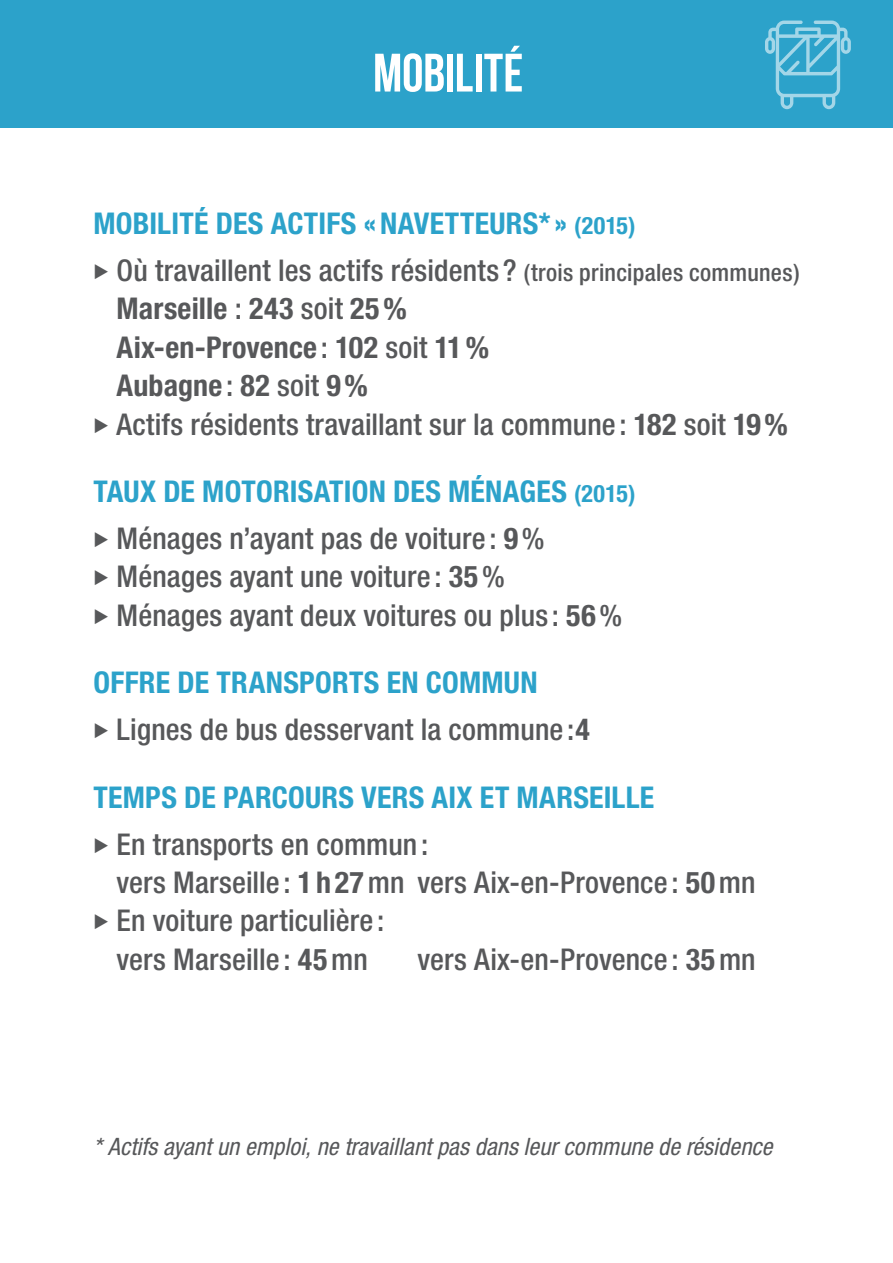
<style>
.page{position:relative;width:893px;height:1263px;background:#fff}
.page>*{position:absolute;margin:0;border:0;box-sizing:border-box;transform-origin:0 0}
.thématique{font:700 54px "Bebas Neue";letter-spacing:-.005em;color:#fff}
.texte_indicateurs{font:500 condensed 30px/38.4px "Helvetica Neue";letter-spacing:.005em;color:#57585a}
.titre_indicateurs{font:700 condensed 30px "Helvetica Neue LT Std";letter-spacing:.01em;color:#2ca2ca}
.texte_indicateurs-2{font:italic condensed 24px "Helvetica Neue";letter-spacing:.005em;color:#57585a}
.s1{font-size:24px}
.s2{font-family:"Helvetica Neue LT Std";font-size:24px}
.s3{font-family:"Helvetica Neue LT Std";font-weight:700}
</style>
<div class="page">
<div style="left:0;top:0;width:893px;height:128px;background:#2ca2ca"></div>
<svg style="left:765px;top:21px;width:86px;height:88px"></svg>
<p class="thématique" style="left:373px;top:43px;width:152px">MOBILITÉ</p>
<p class="titre_indicateurs" style="left:94px;top:205px;width:544px">MOBILITÉ DES ACTIFS «NAVETTEURS* » <span class="s1">(2015)</span></p>
<p class="texte_indicateurs" style="left:117px;top:251px;width:685px;text-indent:-23px">◆ Où travaillent les actifs résidents ? <span class="s1">(</span><span class="s2">trois</span> <span class="s1">principales communes)<br></span><span class="s3">Marseille</span> : <span class="s3">243</span> soit <span class="s3">25%<br>Aix-en-Provence</span> : <span class="s3">102</span> soit <span class="s3">11%<br>Aubagne</span> : <span class="s3">82</span> soit <span class="s3">9%</span></p>
<p class="texte_indicateurs" style="left:94px;top:404px;width:696px">◆ Actifs résidents travaillant sur la commune : <span class="s3">182</span> soit <span class="s3">19%</span></p>
<p class="titre_indicateurs" style="left:94px;top:473px;width:543px">TAUX DE MOTORISATION DES MÉNAGES <span class="s1">(2015)</span></p>
<p class="texte_indicateurs" style="left:94px;top:519px;width:453px">◆ Ménages n’ayant pas de voiture : <span class="s3">9</span>%</p>
<p class="texte_indicateurs" style="left:94px;top:557px;width:413px">◆ Ménages ayant une voiture : <span class="s3">35</span>%</p>
<p class="texte_indicateurs" style="left:94px;top:596px;width:530px">◆ Ménages ayant deux voitures ou plus : <span class="s3">56</span>%</p>
<p class="titre_indicateurs" style="left:94px;top:664px;width:445px">OFFRE DE TRANSPORTS EN COMMUN</p>
<p class="texte_indicateurs" style="left:94px;top:710px;width:498px">◆ Lignes de bus desservant la commune :<span class="s3">4</span></p>
<p class="titre_indicateurs" style="left:94px;top:779px;width:562px">TEMPS DE PARCOURS VERS AIX ET MARSEILLE</p>
<p class="texte_indicateurs" style="left:117px;top:824px;width:640px;text-indent:-23px">◆ En transports en commun :<br>vers Marseille : <span class="s3">1 h27</span>mn vers Aix-en-Provence : <span class="s3">50</span>mn</p>
<p class="texte_indicateurs" style="left:94px;top:901px;width:292px;text-align:center">◆ En voiture particulière : vers Marseille : <span class="s3">45</span>mn</p>
<p class="texte_indicateurs" style="left:418px;top:940px;width:340px">vers Aix-en-Provence : <span class="s3">35</span>mn</p>
<p class="texte_indicateurs-2" style="left:94px;top:1132px;width:680px">* Actifs ayant un emploi, ne travaillant pas dans leur commune de résidence</p>
</div>
